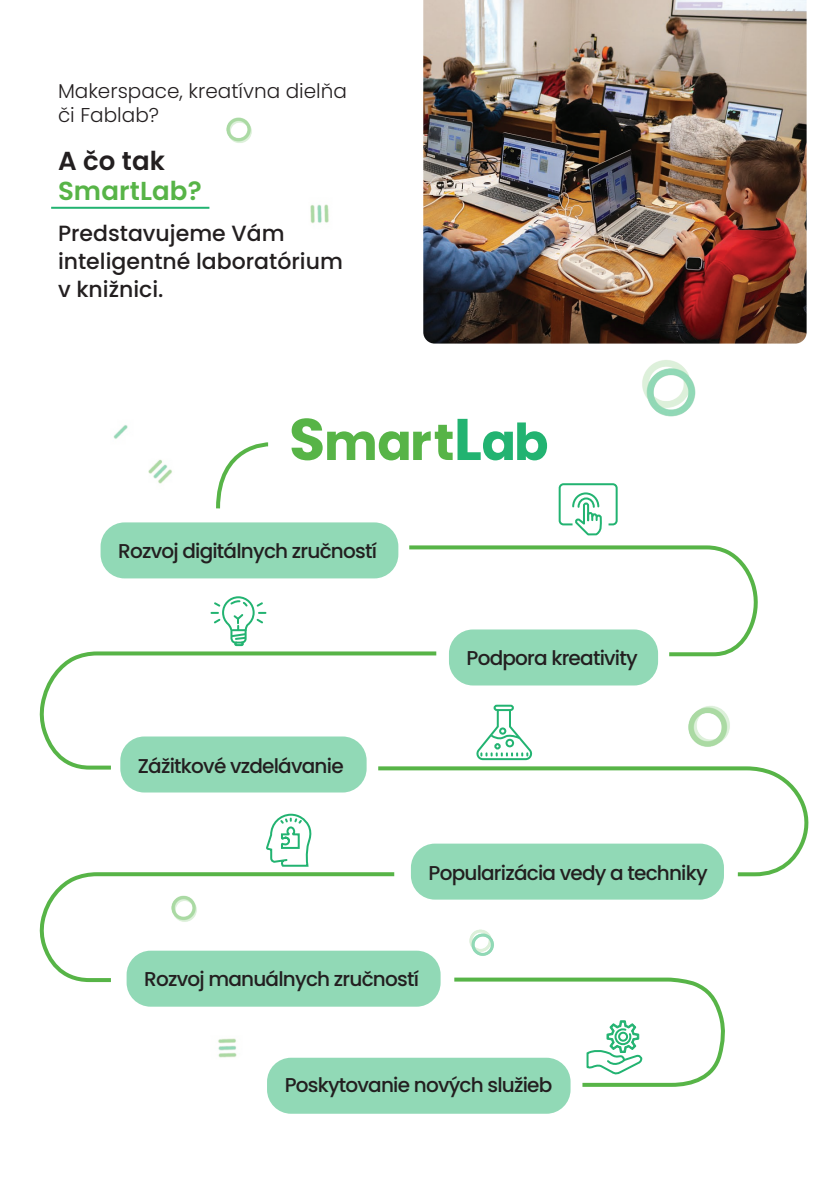
<style>
.page{position:relative;width:840px;height:1191px;background:#fff}
.page>*{position:absolute;margin:0;border:0;box-sizing:border-box;transform-origin:0 0}
.t1{font:700 50.6px "Poppins";letter-spacing:-.02em;color:#57b447}
.t2{font:600 26px "Poppins";letter-spacing:.005em;color:#57b447}
.t3{font:600 26px "Poppins";color:#231f20}
.t4{font:500 22px/28px "Poppins";color:#231f20}
.t5{font:500 20px "Poppins";letter-spacing:-.04em;color:#231f20}
.t6{font:300 20px/24px "Poppins";color:#231f20}
.s1{font-size:58.6px}
.s2{font-size:58.6px;color:#22b371}
.s3{color:#22b371}
</style>
<div class="page">
<img style="left:423px;top:0;width:383px;height:343px">
<div style="left:120px;top:736px;width:246px;height:56px;background:#91d9b6;border-radius:24px"></div>
<div style="left:448px;top:629px;width:209px;height:56px;background:#91d9b6;border-radius:24px"></div>
<div style="left:100px;top:522px;width:298px;height:56px;background:#91d9b6;border-radius:24px"></div>
<div style="left:126px;top:950px;width:314px;height:56px;background:#91d9b6;border-radius:24px"></div>
<div style="left:410px;top:843px;width:313px;height:56px;background:#91d9b6;border-radius:24px"></div>
<div style="left:267px;top:1057px;width:303px;height:56px;background:#91d9b6;border-radius:24px"></div>
<img style="left:642px;top:360px;width:54px;height:57px">
<img style="left:469px;top:929px;width:25px;height:27px">
<img style="left:688px;top:706px;width:42px;height:41px">
<img style="left:226px;top:117px;width:26px;height:26px">
<img style="left:113px;top:425px;width:59px;height:59px">
<img style="left:218px;top:1038px;width:19px;height:20px">
<img style="left:310px;top:204px;width:19px;height:20px">
<svg style="left:216px;top:442px;width:53px;height:67px"></svg>
<svg style="left:409px;top:545px;width:349px;height:113px"></svg>
<svg style="left:410px;top:766px;width:399px;height:112px"></svg>
<svg style="left:39px;top:649px;width:401px;height:122px"></svg>
<svg style="left:39px;top:872px;width:359px;height:112px"></svg>
<div style="left:558px;top:483px;width:59px;height:42px;border:2px solid #22b371;border-radius:4px"></div>
<svg style="left:571px;top:492px;width:31px;height:44px"></svg>
<svg style="left:211px;top:596px;width:54px;height:48px"></svg>
<div style="left:234px;top:641px;width:10px;height:5px;border:2px solid #22b371"></div>
<div style="left:493px;top:704px;width:20px;height:7px;border:2px solid #22b371;border-radius:2px"></div>
<svg style="left:476px;top:708px;width:56px;height:53px"></svg>
<svg style="left:266px;top:813px;width:46px;height:54px"></svg>
<svg style="left:450px;top:977px;width:275px;height:111px"></svg>
<hr style="left:51px;top:207px;width:158px;height:2px;background:#22b371">
<p class="t6" style="left:58px;top:79px;width:290px">Makerspace, kreatívna dielňa či Fablab?</p>
<h2 class="t3" style="left:58px;top:145px;width:109px">A čo tak</h2>
<h2 class="t2" style="left:58px;top:175px;width:145px">SmartLab?</h2>
<p class="t4" style="left:58px;top:219px;width:286px">Predstavujeme Vám inteligentné laboratórium v knižnici.</p>
<h1 class="t1" style="left:289px;top:413px;width:261px"><span class="s1">S</span>mart<span class="s2">L</span><span class="s3">ab</span></h1>
<p class="t5" style="left:118px;top:539px;width:260px">Rozvoj digitálnych zručností</p>
<p class="t5" style="left:138px;top:754px;width:207px">Zážitkové vzdelávanie</p>
<p class="t5" style="left:466px;top:646px;width:172px">Podpora kreativity</p>
<p class="t5" style="left:428px;top:861px;width:280px">Popularizácia vedy a techniky</p>
<p class="t5" style="left:144px;top:967px;width:276px">Rozvoj manuálnych zručností</p>
<p class="t5" style="left:284px;top:1073px;width:269px">Poskytovanie nových služieb</p>
</div>
